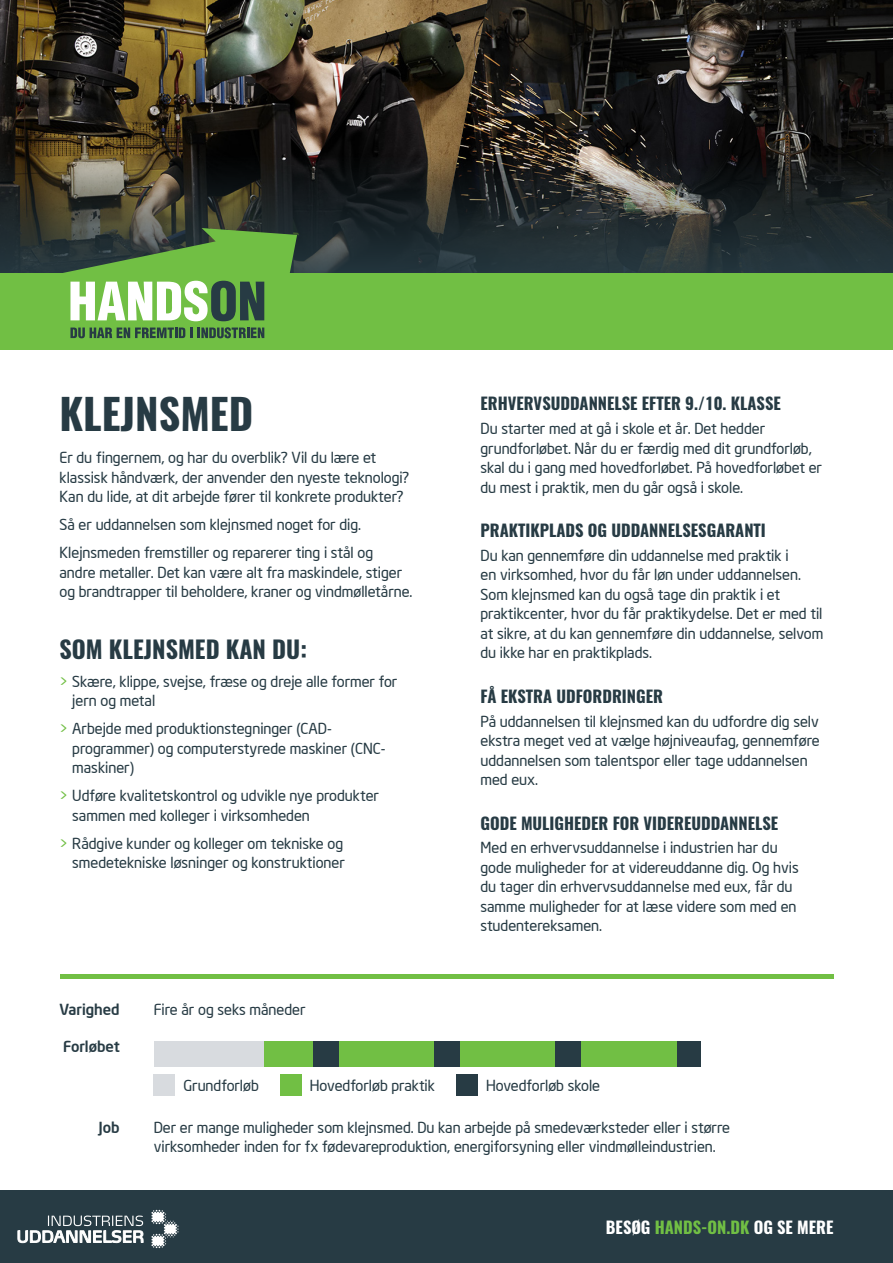
<style>
.page{position:relative;width:893px;height:1263px;background:#fff}
.page>*{position:absolute;margin:0;border:0;box-sizing:border-box;transform-origin:0 0}
.Overskrift_1{font:700 42px "Oswald";color:#273b44}
.Overskrift_2{font:700 24px "Oswald";color:#273b44}
.Overskrift_3{font:700 16.5px "Oswald";color:#273b44}
.Overskrift_3-2{font:700 16.5px "Oswald";color:#fff}
.Afsnit{font:15px/19.5px "Neo Sans Intel";color:#273b44}
.Afsnit-2{font:500 15px "Neo Sans Intel";color:#273b44}
.s1{color:#71bf44}
</style>
<div class="page">
<img style="left:488px;top:0;width:405px;height:154px">
<img style="left:0;top:0;width:488px;height:154px">
<svg style="left:0;top:154px;width:893px;height:119px;background:#2e3230"></svg>
<div style="left:0;top:273px;width:893px;height:77px;background:#71bf44"></div>
<div style="left:456px;top:1075px;width:22px;height:21px;background:#273b44"></div>
<hr style="left:60px;top:974px;width:773px;height:4px;background:#71bf44">
<div style="left:154px;top:1075px;width:21px;height:21px;background:#d8dbdf"></div>
<div style="left:280px;top:1075px;width:21px;height:21px;background:#71bf44"></div>
<div style="left:0;top:1191px;width:893px;height:72px;background:#273b44"></div>
<svg style="left:60px;top:228px;width:237px;height:111px"></svg>
<div style="left:263px;top:1041px;width:51px;height:25px;background:#71bf44"></div>
<div style="left:314px;top:1041px;width:25px;height:25px;background:#273b44"></div>
<div style="left:339px;top:1041px;width:96px;height:25px;background:#71bf44"></div>
<div style="left:435px;top:1041px;width:25px;height:25px;background:#273b44"></div>
<div style="left:677px;top:1041px;width:24px;height:25px;background:#273b44"></div>
<div style="left:154px;top:1041px;width:109px;height:25px;background:#d8dbdf"></div>
<div style="left:460px;top:1041px;width:96px;height:25px;background:#71bf44"></div>
<div style="left:556px;top:1041px;width:25px;height:25px;background:#273b44"></div>
<div style="left:581px;top:1041px;width:96px;height:25px;background:#71bf44"></div>
<svg style="left:18px;top:1215px;width:125px;height:29px"></svg>
<svg style="left:151px;top:1210px;width:28px;height:38px"></svg>
<p class="Overskrift_1" style="left:60px;top:385px;width:195px">KLEJNSMED</p>
<p class="Afsnit" style="left:60px;top:448px;width:351px">Er du fingernem, og har du overblik? Vil du lære et klassisk håndværk, der anvender den nyeste teknologi?<br>Kan du lide, at dit arbejde fører til konkrete produkter?</p>
<p class="Afsnit" style="left:60px;top:515px;width:303px">Så er uddannelsen som klejnsmed noget for dig.</p>
<p class="Afsnit" style="left:60px;top:543px;width:354px">Klejnsmeden fremstiller og reparerer ting i stål og andre metaller. Det kan være alt fra maskindele, stiger og brandtrapper til beholdere, kraner og vindmølletårne.</p>
<p class="Overskrift_2" style="left:60px;top:632px;width:249px">SOM KLEJNSMED KAN DU:</p>
<p class="Afsnit" style="left:72px;top:671px;width:327px;text-indent:-13px"><span class="s1">&gt;</span> Skære, klippe, svejse, fræse og dreje alle former for jern og metal</p>
<p class="Afsnit" style="left:72px;top:719px;width:315px;text-indent:-13px"><span class="s1">&gt;</span> Arbejde med produktionstegninger (CAD&shy;programmer) og computerstyrede maskiner (CNC&shy;maskiner)</p>
<p class="Afsnit" style="left:72px;top:786px;width:308px;text-indent:-13px"><span class="s1">&gt;</span> Udføre kvalitetskontrol og udvikle nye produkter sammen med kolleger i virksomheden</p>
<p class="Afsnit" style="left:60px;top:833px;width:287px;text-align:right"><span class="s1">&gt;</span> Rådgive kunder og kolleger om tekniske og smedetekniske løsninger og konstruktioner</p>
<p class="Afsnit-2" style="left:60px;top:1000px;width:62px">Varighed</p>
<p class="Afsnit-2" style="left:63px;top:1037px;width:58px">Forløbet</p>
<p class="Afsnit" style="left:154px;top:1000px;width:153px">Fire år og seks måneder</p>
<p class="Afsnit" style="left:183px;top:1075px;width:77px">Grundforløb</p>
<p class="Afsnit" style="left:310px;top:1075px;width:127px">Hovedforløb praktik</p>
<p class="Overskrift_3" style="left:480px;top:392px;width:302px">ERHVERVSUDDANNELSE EFTER 9./10. KLASSE</p>
<p class="Afsnit" style="left:480px;top:419px;width:343px">Du starter med at gå i skole et år. Det hedder grundforløbet. Når du er færdig med dit grundforløb, skal du i gang med hovedforløbet. På hovedforløbet er du mest i praktik, men du går også i skole.</p>
<p class="Overskrift_3" style="left:480px;top:519px;width:287px">PRAKTIKPLADS OG UDDANNELSESGARANTI</p>
<p class="Afsnit" style="left:480px;top:545px;width:344px">Du kan gennemføre din uddannelse med praktik i<br>en virksomhed, hvor du får løn under uddannelsen.<br>Som klejnsmed kan du også tage din praktik i et praktikcenter, hvor du får praktikydelse. Det er med til at sikre, at du kan gennemføre din uddannelse, selvom du ikke har en praktikplads.</p>
<p class="Overskrift_3" style="left:480px;top:685px;width:184px">FÅ EKSTRA UDFORDRINGER</p>
<p class="Afsnit" style="left:480px;top:711px;width:341px">På uddannelsen til klejnsmed kan du udfordre dig selv ekstra meget ved at vælge højniveaufag, gennemføre uddannelsen som talentspor eller tage uddannelsen med eux.</p>
<p class="Overskrift_3" style="left:480px;top:811px;width:299px">GODE MULIGHEDER FOR VIDEREUDDANNELSE</p>
<p class="Afsnit" style="left:480px;top:838px;width:320px">Med en erhvervsuddannelse i industrien har du gode muligheder for at videreuddanne dig. Og hvis du tager din erhvervsuddannelse med eux, får du samme muligheder for at læse videre som med en studentereksamen.</p>
<p class="Afsnit" style="left:486px;top:1075px;width:116px">Hovedforløb skole</p>
<p class="Afsnit-2" style="left:99px;top:1118px;width:23px">Job</p>
<p class="Afsnit" style="left:154px;top:1117px;width:578px">Der er mange muligheder som klejnsmed. Du kan arbejde på smedeværksteder eller i større virksomheder inden for fx fødevareproduktion, energiforsyning eller vindmølleindustrien.</p>
<p class="Overskrift_3-2" style="left:606px;top:1216px;width:229px">BESØG <span class="s1">HANDS-ON.DK</span> OG SE MERE</p>
</div>
